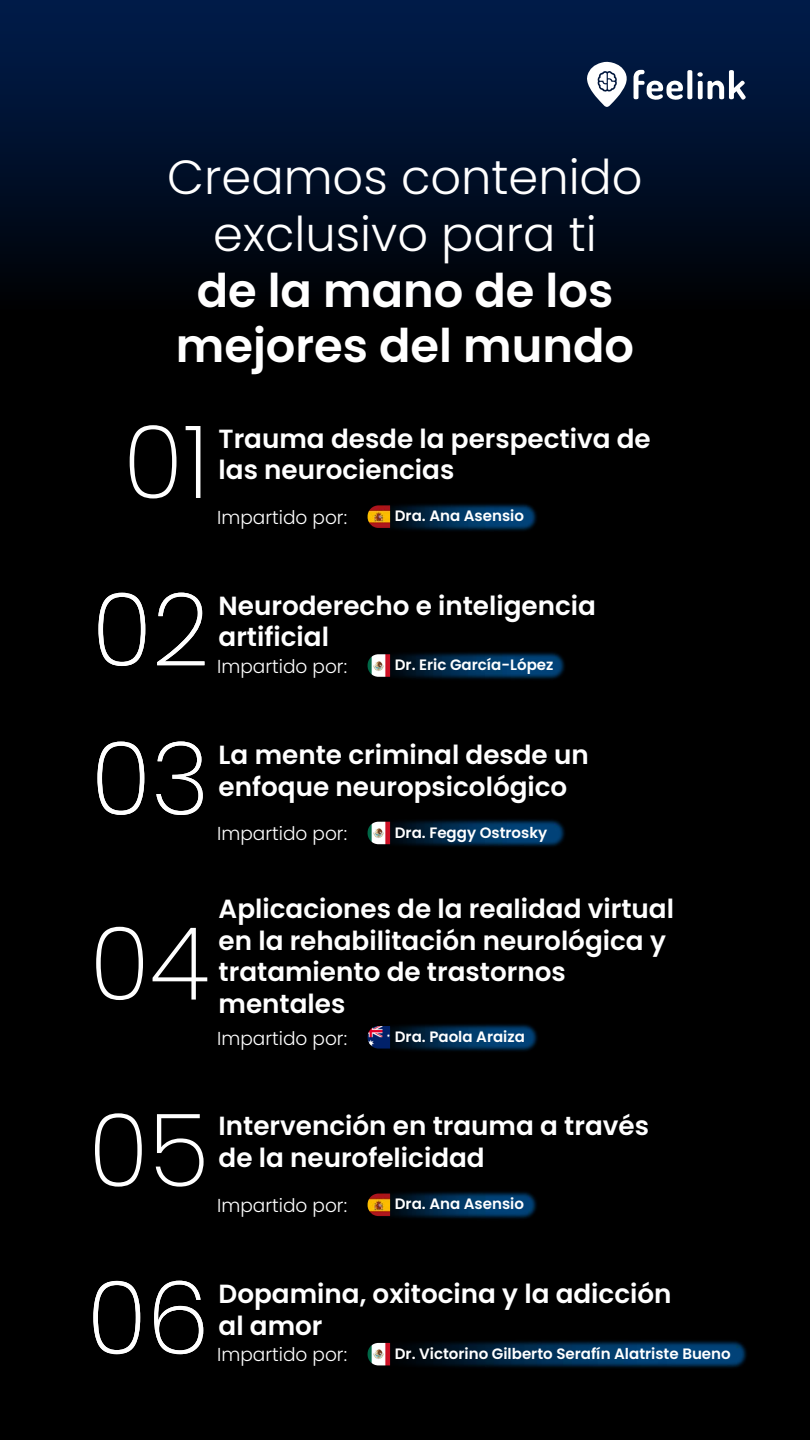
<style>
.page{position:relative;width:810px;height:1440px;background:#fff}
.page>*{position:absolute;margin:0;border:0;box-sizing:border-box;transform-origin:0 0}
.t1{font:200 101.25px "Poppins";color:#fff}
.t2{font:300 47.92px/57.5px "Poppins";color:#fff;text-align:center}
.t3{font:600 46.35px/55.7px "Poppins";color:#fff;text-align:center}
.t4{font:600 26.25px/31.5px "Poppins";color:#fff}
.t5{font:300 18.75px "Poppins";color:#fff}
.t6{font:600 15.08px "Poppins";color:#fff}
</style>
<div class="page">
<div style="left:0;top:0;width:810px;height:311px;background:linear-gradient(to bottom,#001d4e,#000205)"></div>
<div style="left:0;top:311px;width:810px;height:1129px;background:#000"></div>
<svg style="left:634px;top:70px;width:112px;height:30px"></svg>
<svg style="left:587px;top:62px;width:40px;height:45px"></svg>
<img style="left:390px;top:1024px;width:148px;height:169px">
<img style="left:367px;top:1026px;width:23px;height:23px">
<img style="left:367px;top:504px;width:198px;height:168px">
<img style="left:367px;top:654px;width:23px;height:18px">
<img style="left:369px;top:672px;width:196px;height:175px">
<img style="left:367px;top:822px;width:23px;height:22px">
<img style="left:367px;top:1193px;width:380px;height:175px">
<img style="left:367px;top:1343px;width:23px;height:22px">
<h2 class="t2" style="left:167px;top:148px;width:477px">Creamos contenido exclusivo para ti</h2>
<h3 class="t3" style="left:176px;top:263px;width:460px">de la mano de los mejores del mundo</h3>
<h1 class="t1" style="left:123px;top:404px;width:88px">01</h1>
<p class="t4" style="left:219px;top:423px;width:434px">Trauma desde la perspectiva de las neurociencias</p>
<p class="t6" style="left:395px;top:507px;width:131px">Dra. Ana Asensio</p>
<p class="t5" style="left:217px;top:506px;width:131px">Impartido por:</p>
<h1 class="t1" style="left:92px;top:571px;width:119px">02</h1>
<p class="t4" style="left:219px;top:590px;width:379px">Neuroderecho e inteligencia artificial</p>
<p class="t6" style="left:395px;top:656px;width:160px">Dr. Eric García-López</p>
<p class="t5" style="left:217px;top:655px;width:131px">Impartido por:</p>
<h1 class="t1" style="left:91px;top:720px;width:120px">03</h1>
<p class="t4" style="left:219px;top:739px;width:372px">La mente criminal desde un enfoque neuropsicológico</p>
<p class="t6" style="left:395px;top:824px;width:154px">Dra. Feggy Ostrosky</p>
<p class="t5" style="left:217px;top:823px;width:131px">Impartido por:</p>
<h1 class="t1" style="left:89px;top:905px;width:121px">04</h1>
<p class="t4" style="left:219px;top:893px;width:457px">Aplicaciones de la realidad virtual en la rehabilitación neurológica y tratamiento de trastornos mentales</p>
<p class="t6" style="left:395px;top:1028px;width:132px">Dra. Paola Araiza</p>
<p class="t5" style="left:217px;top:1027px;width:131px">Impartido por:</p>
<h1 class="t1" style="left:88px;top:1092px;width:123px">05</h1>
<p class="t4" style="left:219px;top:1111px;width:432px">Intervención en trauma a través de la neurofelicidad</p>
<p class="t6" style="left:395px;top:1195px;width:131px">Dra. Ana Asensio</p>
<p class="t5" style="left:217px;top:1195px;width:131px">Impartido por:</p>
<h1 class="t1" style="left:87px;top:1260px;width:124px">06</h1>
<p class="t4" style="left:219px;top:1279px;width:455px">Dopamina, oxitocina y la adicción al amor</p>
<p class="t6" style="left:395px;top:1345px;width:337px">Dr. Victorino Gilberto Serafín Alatriste Bueno</p>
<p class="t5" style="left:217px;top:1344px;width:131px">Impartido por:</p>
</div>
